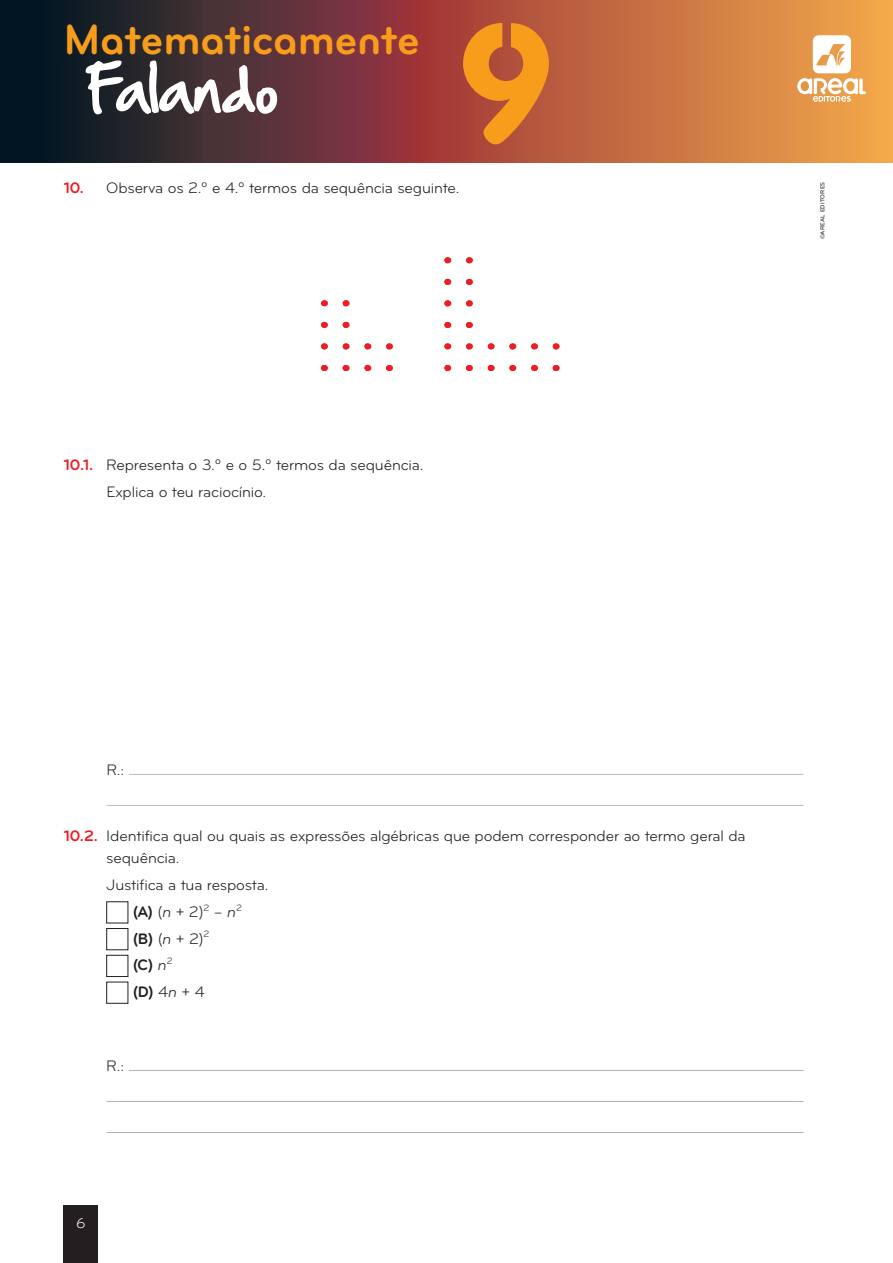
<style>
.page{position:relative;width:893px;height:1263px;background:#fff}
.page>*{position:absolute;margin:0;border:0;box-sizing:border-box;transform-origin:0 0}
.t1{font:700 175.95px "Rounded Stencil EF";color:#f89c1c}
.t2{font:82.65px "Logotipos Std Areal";color:#fff}
.t3{font:55.8px "Hand Of Sean";letter-spacing:-.02em;color:#fff}
.t4{font:43.95px "Bryant Pro Bold Alternate";letter-spacing:-.01em;color:#f89c1c}
.t5{font:15.75px/26.7px "Bryant Pro";letter-spacing:-.01em;color:#231f20}
.t6{font:14.85px "Bryant Pro";color:#fff}
.t7{font:500 6px "Bryant Pro";letter-spacing:.025em;color:#231f20}
.s1{font-weight:700;color:#ee1d23}
.s2{font-weight:700}
.s3{font-style:italic}
</style>
<div class="page">
<svg style="left:203px;top:0;width:690px;height:163px;background:#ac5d40"></svg>
<div style="left:0;top:0;width:203px;height:163px;background:linear-gradient(to right,#00111f,#3e3031)"></div>
<div style="left:64px;top:1205px;width:34px;height:58px;background:#231f20"></div>
<hr style="left:127px;top:774px;width:678px;height:3px;background:#231f20;opacity:.25">
<hr style="left:105px;top:805px;width:700px;height:3px;background:#231f20;opacity:.25">
<div style="left:106px;top:901px;width:22px;height:22px;border:1px solid #231f20"></div>
<div style="left:106px;top:928px;width:22px;height:22px;border:1px solid #231f20"></div>
<div style="left:106px;top:955px;width:22px;height:22px;border:1px solid #231f20"></div>
<div style="left:106px;top:982px;width:22px;height:22px;border:1px solid #231f20"></div>
<hr style="left:127px;top:1070px;width:678px;height:3px;background:#231f20;opacity:.25">
<hr style="left:105px;top:1101px;width:700px;height:3px;background:#231f20;opacity:.25">
<hr style="left:105px;top:1132px;width:700px;height:3px;background:#231f20;opacity:.25">
<svg style="left:321px;top:365px;width:6px;height:6px"></svg>
<svg style="left:342px;top:365px;width:5px;height:6px"></svg>
<svg style="left:343px;top:343px;width:6px;height:7px"></svg>
<svg style="left:324px;top:343px;width:4px;height:6px"></svg>
<svg style="left:364px;top:365px;width:6px;height:6px"></svg>
<svg style="left:386px;top:365px;width:4px;height:6px"></svg>
<svg style="left:386px;top:343px;width:6px;height:7px"></svg>
<svg style="left:367px;top:343px;width:5px;height:6px"></svg>
<svg style="left:321px;top:321px;width:6px;height:7px"></svg>
<svg style="left:342px;top:322px;width:5px;height:6px"></svg>
<svg style="left:343px;top:300px;width:6px;height:7px"></svg>
<svg style="left:324px;top:300px;width:4px;height:6px"></svg>
<svg style="left:444px;top:365px;width:6px;height:6px"></svg>
<svg style="left:465px;top:365px;width:5px;height:6px"></svg>
<svg style="left:466px;top:343px;width:6px;height:7px"></svg>
<svg style="left:447px;top:343px;width:5px;height:6px"></svg>
<svg style="left:444px;top:322px;width:6px;height:6px"></svg>
<svg style="left:465px;top:322px;width:5px;height:6px"></svg>
<svg style="left:466px;top:300px;width:6px;height:7px"></svg>
<svg style="left:447px;top:300px;width:5px;height:6px"></svg>
<svg style="left:488px;top:365px;width:6px;height:6px"></svg>
<svg style="left:509px;top:365px;width:4px;height:6px"></svg>
<svg style="left:509px;top:343px;width:6px;height:7px"></svg>
<svg style="left:491px;top:343px;width:4px;height:6px"></svg>
<svg style="left:531px;top:365px;width:6px;height:6px"></svg>
<svg style="left:552px;top:365px;width:5px;height:6px"></svg>
<svg style="left:553px;top:343px;width:6px;height:7px"></svg>
<svg style="left:534px;top:343px;width:4px;height:6px"></svg>
<svg style="left:444px;top:278px;width:6px;height:7px"></svg>
<svg style="left:466px;top:279px;width:4px;height:6px"></svg>
<svg style="left:466px;top:257px;width:6px;height:7px"></svg>
<svg style="left:447px;top:257px;width:5px;height:6px"></svg>
<h3 class="t4" style="left:64px;top:16px;width:358px">Matematicamente</h3>
<h1 class="t1" style="left:452px;top:-13px;width:110px">9</h1>
<h3 class="t3" style="left:84px;top:39px;width:196px">Falando</h3>
<p class="t5" style="left:64px;top:174px;width:397px"><span class="s1">10.</span> Observa os 2.º e 4.º termos da sequência seguinte.</p>
<p class="t5" style="left:106px;top:452px;width:319px;text-indent:-43px"><span class="s1">10.1.</span> Representa o 3.º e o 5.º termos da sequência.<br>Explica o teu raciocínio.</p>
<h2 class="t2" style="left:797px;top:25px;width:70px">a</h2>
<p class="t7" style="left:819px;top:239px;width:59px;rotate:-90deg">©AREAL EDITORES</p>
<p class="t5" style="left:106px;top:756px;width:19px">R.:</p>
<p class="t5" style="left:106px;top:825px;width:641px;line-height:22.5px;text-indent:-43px"><span class="s1">10.2.</span> Identifica qual ou quais as expressões algébricas que podem corresponder ao termo geral da sequência.</p>
<p class="t5" style="left:133px;top:872px;width:137px;text-indent:-26px">Justifica a tua resposta. <span class="s2">(A)</span> (<span class="s3">n</span> + 2)<sup>2</sup> – <span class="s3">n</span><sup>2<br></sup><span class="s2">(B)</span> (<span class="s3">n</span> + 2)<sup>2<br></sup><span class="s2">(C)</span> <span class="s3">n</span><sup>2<br></sup><span class="s2">(D)</span> 4<span class="s3">n</span> + 4</p>
<p class="t5" style="left:106px;top:1052px;width:19px">R.:</p>
<p class="t6" style="left:76px;top:1215px;width:11px">6</p>
</div>
